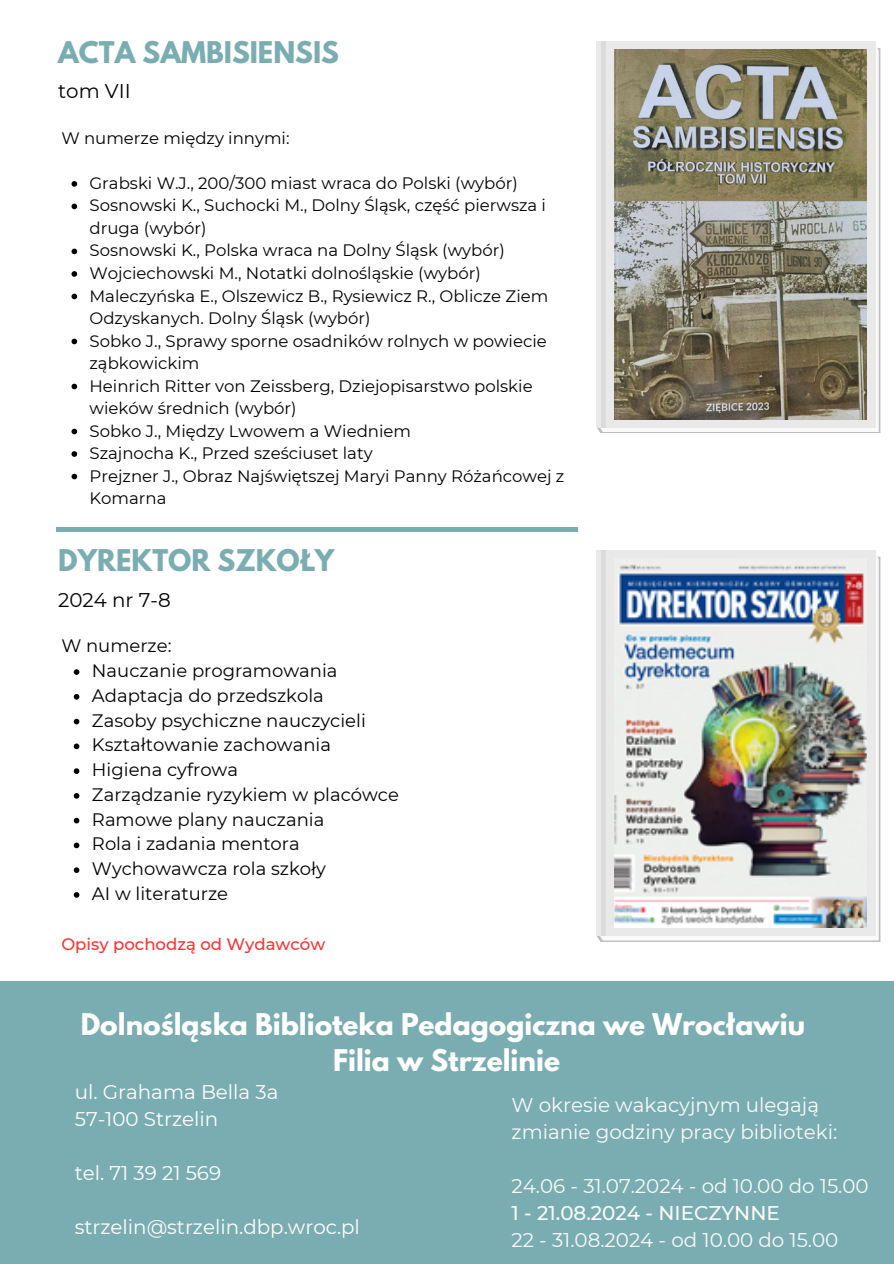
<style>
.page{position:relative;width:894px;height:1264px;background:#fff}
.page>*{position:absolute;margin:0;border:0;box-sizing:border-box;transform-origin:0 0}
.t1{font:700 26.4px/36px "League Spartan";color:#fff;text-align:center}
.t2{font:700 26.4px "League Spartan";color:#7aadb1}
.t3{font:19.8px/27px "Montserrat";color:#fafafa}
.t4{font:19.8px/27px "Montserrat";color:#fff}
.t5{font:19.8px "Montserrat";color:#000}
.t6{font:18px "Montserrat";color:#000}
.t7{font:16.5px/22.5px "Montserrat";color:#000}
.t8{font:500 16.5px "Montserrat";color:#ff3131}
.s1{font-weight:500}
</style>
<div class="page">
<div style="left:0;top:981px;width:893px;height:282px;background:#7aadb1"></div>
<div style="left:57px;top:527px;width:520px;height:5px;background:#7aadb1"></div>
<svg style="left:598px;top:44px;width:280px;height:388px"></svg>
<div style="left:595px;top:42px;width:280px;height:385px;background:#e9e9e9"></div>
<img style="left:614px;top:50px;width:252px;height:369px">
<hr style="left:601px;top:42px;width:4px;height:385px;background:#dbdbdb">
<svg style="left:598px;top:552px;width:280px;height:388px"></svg>
<div style="left:595px;top:550px;width:280px;height:385px;background:#e9e9e9"></div>
<img style="left:614px;top:565px;width:252px;height:362px">
<hr style="left:601px;top:550px;width:4px;height:385px;background:#dbdbdb">
<svg style="left:71px;top:181px;width:6px;height:6px"></svg>
<svg style="left:71px;top:203px;width:6px;height:6px"></svg>
<svg style="left:71px;top:248px;width:6px;height:6px"></svg>
<svg style="left:71px;top:271px;width:6px;height:6px"></svg>
<svg style="left:71px;top:293px;width:6px;height:6px"></svg>
<svg style="left:71px;top:338px;width:6px;height:6px"></svg>
<svg style="left:71px;top:383px;width:6px;height:6px"></svg>
<svg style="left:71px;top:428px;width:6px;height:6px"></svg>
<svg style="left:71px;top:451px;width:6px;height:6px"></svg>
<svg style="left:71px;top:473px;width:6px;height:6px"></svg>
<svg style="left:74px;top:669px;width:5px;height:6px"></svg>
<svg style="left:74px;top:694px;width:5px;height:5px"></svg>
<svg style="left:74px;top:718px;width:5px;height:6px"></svg>
<svg style="left:74px;top:743px;width:5px;height:6px"></svg>
<svg style="left:74px;top:768px;width:5px;height:6px"></svg>
<svg style="left:74px;top:793px;width:5px;height:5px"></svg>
<svg style="left:74px;top:817px;width:5px;height:6px"></svg>
<svg style="left:74px;top:842px;width:5px;height:6px"></svg>
<svg style="left:74px;top:867px;width:5px;height:6px"></svg>
<svg style="left:74px;top:892px;width:5px;height:5px"></svg>
<p class="t2" style="left:58px;top:39px;width:282px">ACTA SAMBISIENSIS</p>
<p class="t5" style="left:58px;top:79px;width:74px">tom VII</p>
<p class="t7" style="left:61px;top:127px;width:230px">W numerze między innymi:</p>
<p class="t7" style="left:89px;top:172px;width:429px">Grabski W.J., 200/300 miast wraca do Polski (wybór)</p>
<p class="t7" style="left:89px;top:194px;width:458px">Sosnowski K., Suchocki M., Dolny Śląsk, część pierwsza i druga (wybór)</p>
<p class="t7" style="left:89px;top:239px;width:417px">Sosnowski K., Polska wraca na Dolny Śląsk (wybór)</p>
<h1 class="t7" style="left:89px;top:262px;width:393px">Wojciechowski M., Notatki dolnośląskie (wybór)</h1>
<h3 class="t7" style="left:89px;top:284px;width:460px">Maleczyńska E., Olszewicz B., Rysiewicz R., Oblicze Ziem<br>Odzyskanych. Dolny Śląsk (wybór)</h3>
<h3 class="t7" style="left:89px;top:329px;width:458px">Sobko J., Sprawy sporne osadników rolnych w powiecie ząbkowickim</h3>
<p class="t7" style="left:89px;top:374px;width:444px">Heinrich Ritter von Zeissberg, Dziejopisarstwo polskie wieków średnich (wybór)</p>
<p class="t7" style="left:89px;top:419px;width:323px">Sobko J., Między Lwowem a Wiedniem</p>
<p class="t7" style="left:89px;top:442px;width:284px">Szajnocha K., Przed sześciuset laty</p>
<p class="t7" style="left:89px;top:464px;width:476px">Prejzner J., Obraz Najświętszej Maryi Panny Różańcowej z<br>Komarna</p>
<p class="t2" style="left:58px;top:547px;width:277px">DYREKTOR SZKOŁY</p>
<p class="t5" style="left:58px;top:587px;width:114px">2024 nr 7-8</p>
<p class="t6" style="left:61px;top:635px;width:112px">W numerze:</p>
<p class="t6" style="left:92px;top:659px;width:247px">Nauczanie programowania</p>
<p class="t6" style="left:92px;top:684px;width:233px">Adaptacja do przedszkola</p>
<p class="t6" style="left:92px;top:709px;width:275px">Zasoby psychiczne nauczycieli</p>
<h4 class="t6" style="left:92px;top:734px;width:240px">Kształtowanie zachowania</h4>
<p class="t6" style="left:92px;top:758px;width:147px">Higiena cyfrowa</p>
<p class="t6" style="left:92px;top:783px;width:308px">Zarządzanie ryzykiem w placówce</p>
<h2 class="t6" style="left:92px;top:808px;width:234px">Ramowe plany nauczania</h2>
<h3 class="t6" style="left:92px;top:833px;width:209px">Rola i zadania mentora</h3>
<h3 class="t6" style="left:92px;top:857px;width:235px">Wychowawcza rola szkoły</h3>
<h3 class="t6" style="left:92px;top:882px;width:138px">AI w literaturze</h3>
<h3 class="t8" style="left:61px;top:933px;width:265px">Opisy pochodzą od Wydawców</h3>
<p class="t1" style="left:81px;top:1009px;width:725px">Dolnośląska Biblioteka Pedagogiczna we Wrocławiu<br>Filia w Strzelinie</p>
<p class="t4" style="left:75px;top:1078px;width:205px">ul. Grahama Bella 3a<br>57-100 Strzelin</p>
<p class="t4" style="left:75px;top:1159px;width:148px">tel. 71 39 21 569</p>
<p class="t4" style="left:75px;top:1213px;width:286px">strzelin@strzelin.dbp.wroc.pl</p>
<p class="t3" style="left:511px;top:1091px;width:327px">W okresie wakacyjnym ulegają zmianie godziny pracy biblioteki:</p>
<p class="t3" style="left:511px;top:1172px;width:358px">24.06 - 31.07.2024 - od 10.00 do 15.00<br><span class="s1">1 - 21.08.2024 - NIECZYNNE<br></span>22 - 31.08.2024 - od 10.00 do 15.00</p>
</div>
